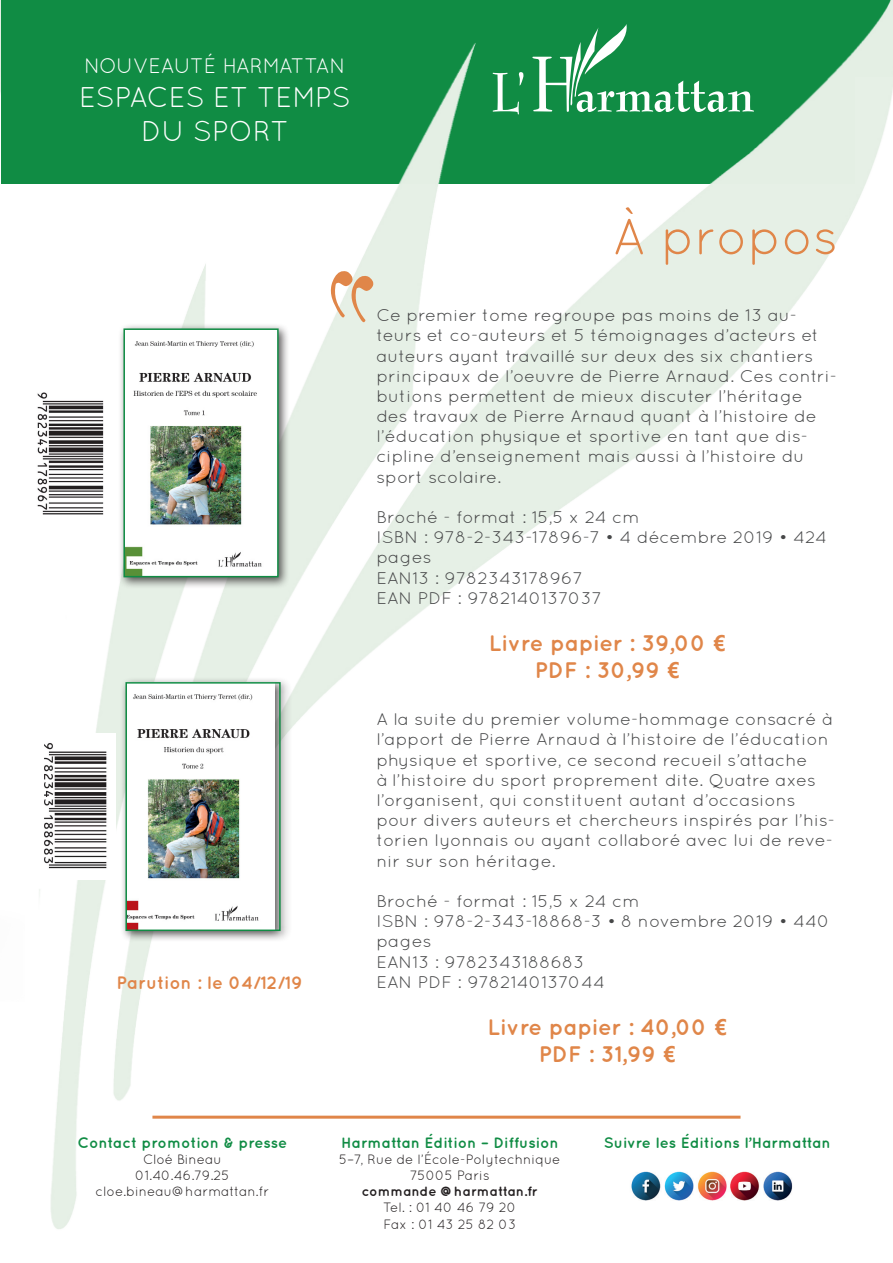
<style>
.page{position:relative;width:893px;height:1263px;background:#fff}
.page>*{position:absolute;margin:0;border:0;box-sizing:border-box;transform-origin:0 0}
.t1{font:51px "Quicksand";color:#e08649}
.t2{font:28.5px "Quicksand";color:#fff}
.t3{font:700 22.5px/27px "Quicksand";color:#e08649;text-align:center}
.t4{font:21px "Quicksand";letter-spacing:-.025em;color:#fff}
.t5{font:700 18px "Quicksand";color:#e08649}
.t6{font:16.8px/20.2px "Quicksand";color:#464748;scale:1.07 1}
.t7{font:700 15px "Quicksand";color:#108c44}
.t8{font:13.5px/16.2px "Quicksand";color:#231f20;text-align:center}
.t9{font:700 13.5px "Quicksand";color:#231f20}
.s1{font-family:"Gadugi"}
</style>
<div class="page">
<div style="left:1px;top:0;width:853px;height:184px;background:#108c44"></div>
<img style="left:39px;top:0;width:854px;height:1229px">
<div style="left:118px;top:323px;width:172px;height:266px;background:#231f20;opacity:.75"></div>
<img style="left:126px;top:331px;width:150px;height:243px">
<div style="left:123px;top:328px;width:156px;height:249px;border:2px solid #108c44"></div>
<img style="left:37px;top:374px;width:78px;height:157px">
<div style="left:120px;top:677px;width:172px;height:265px;background:#231f20;opacity:.75"></div>
<img style="left:128px;top:685px;width:147px;height:243px">
<div style="left:125px;top:682px;width:156px;height:249px;border:2px solid #108c44"></div>
<img style="left:39px;top:733px;width:76px;height:147px">
<svg style="left:325px;top:269px;width:50px;height:53px"></svg>
<p class="t4" style="left:84px;top:54px;width:263px">NOUVEAUTÉ HARMATTAN</p>
<h2 class="t2" style="left:79px;top:81px;width:19px">espaces</h2>
<h2 class="t2" style="left:213px;top:81px;width:63px">et temps</h2>
<h2 class="t2" style="left:141px;top:115px;width:72px">du sport</h2>
<p class="t5" style="left:117px;top:972px;width:188px">Parution : le 04/12/19</p>
<h1 class="t1" style="left:612px;top:207px;width:227px">à propos</h1>
<p class="t6" style="left:376px;top:305px;width:432px">Ce premier tome regroupe pas moins de 13 au&shy;teurs et co-auteurs et 5 témoignages d’acteurs et auteurs ayant travaillé sur deux des six chantiers principaux de l’oeuvre de Pierre Arnaud. Ces contri&shy;butions permettent de mieux discuter l’héritage des travaux de Pierre Arnaud quant à l’histoire de l’éducation physique et sportive en tant que dis&shy;cipline d’enseignement mais aussi à l’histoire du sport scolaire.</p>
<p class="t6" style="left:376px;top:507px;width:423px">Broché - format : 15,5 x 24 cm<br>ISBN : 978-2-343-17896-7 • 4 décembre 2019 • 424 pages<br>EAN13 : 9782343178967<br>EAN PDF : 9782140137037</p>
<h3 class="t3" style="left:489px;top:629px;width:238px">Livre papier : 39,00 <span class="s1">€<br></span>PDF : 30,99 <span class="s1">€</span></h3>
<p class="t6" style="left:376px;top:709px;width:430px">A la suite du premier volume-hommage consacré à l’apport de Pierre Arnaud à l’histoire de l’éducation physique et sportive, ce second recueil s’attache<br>à l’histoire du sport proprement dite. Quatre axes l’organisent, qui constituent autant d’occasions pour divers auteurs et chercheurs inspirés par l’his&shy;torien lyonnais ou ayant collaboré avec lui de reve&shy;nir sur son héritage.</p>
<p class="t6" style="left:376px;top:891px;width:425px">Broché - format : 15,5 x 24 cm<br>ISBN : 978-2-343-18868-3 • 8 novembre 2019 • 440 pages<br>EAN13 : 9782343188683<br>EAN PDF : 9782140137044</p>
<h3 class="t3" style="left:488px;top:1013px;width:241px">Livre papier : 40,00 <span class="s1">€<br></span>PDF : 31,99 <span class="s1">€</span></h3>
<p class="t7" style="left:78px;top:1133px;width:211px">Contact promotion &amp; presse</p>
<p class="t8" style="left:96px;top:1151px;width:175px">Cloé Bineau<br>01.40.46.79.25 cloe.bineau@harmattan.fr</p>
<p class="t7" style="left:341px;top:1133px;width:219px">Harmattan Édition – Diffusion</p>
<p class="t8" style="left:339px;top:1151px;width:223px">5–7, Rue de l’École-Polytechnique<br>75005 Paris</p>
<p class="t9" style="left:362px;top:1183px;width:178px">commande @harmattan.fr</p>
<p class="t8" style="left:383px;top:1199px;width:135px;text-align:left">Tel. : 01 40 46 79 20<br>Fax : 01 43 25 82 03</p>
<p class="t7" style="left:604px;top:1133px;width:228px">Suivre les Éditions l’Harmattan</p>
</div>
